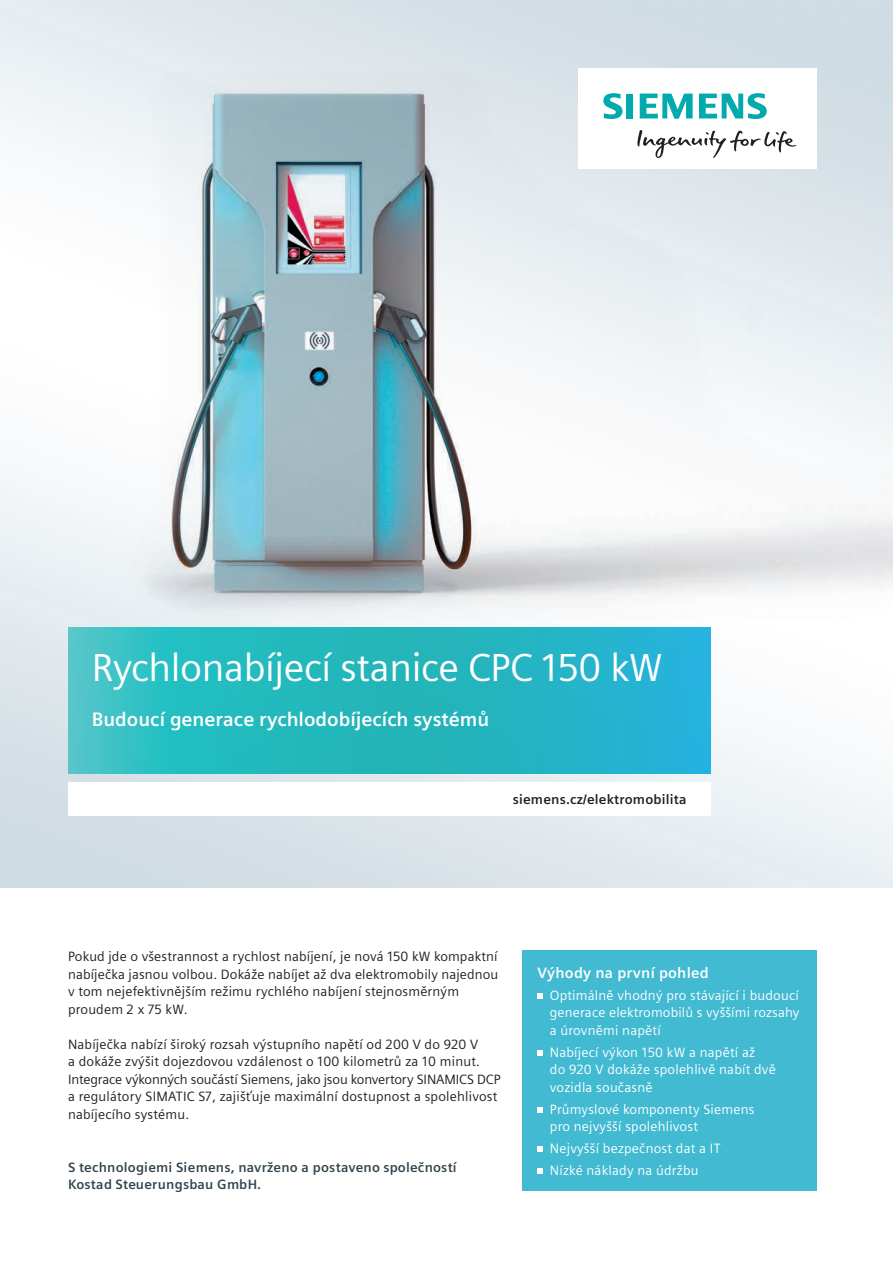
<style>
.page{position:relative;width:893px;height:1263px;background:#fff}
.page>*{position:absolute;margin:0;border:0;box-sizing:border-box;transform-origin:0 0}
.t1{font:39px "Siemens Sans";letter-spacing:-.01em;color:#fff}
.t2{font:700 19.5px "Siemens Sans";color:#fff}
.t3{font:700 15px "Siemens Sans";letter-spacing:.015em;color:#fff}
.t4{font:13.5px/17.5px "Siemens Sans";letter-spacing:.015em;color:#231f20}
.t5{font:13.5px/17.5px "Siemens Sans";letter-spacing:.015em;color:#fff}
.t6{font:700 13.5px/17.5px "Siemens Sans";letter-spacing:.015em;color:#33444d}
.t7{font:700 13.5px "Siemens Sans";letter-spacing:.015em;color:#231f20}
</style>
<div class="page">
<img style="left:0;top:0;width:893px;height:815px">
<div style="left:578px;top:68px;width:238px;height:101px;background:#fff"></div>
<svg style="left:637px;top:130px;width:159px;height:28px"></svg>
<svg style="left:603px;top:93px;width:30px;height:26px"></svg>
<svg style="left:640px;top:94px;width:53px;height:25px"></svg>
<svg style="left:699px;top:93px;width:68px;height:26px"></svg>
<svg style="left:68px;top:627px;width:642px;height:147px;background:#27b7c3"></svg>
<div style="left:522px;top:950px;width:294px;height:241px;background:#41bad2"></div>
<svg style="left:537px;top:993px;width:6px;height:5px"></svg>
<svg style="left:537px;top:1050px;width:6px;height:5px"></svg>
<svg style="left:537px;top:1107px;width:6px;height:5px"></svg>
<svg style="left:537px;top:1146px;width:6px;height:5px"></svg>
<svg style="left:537px;top:1168px;width:6px;height:5px"></svg>
<div style="left:68px;top:782px;width:642px;height:33px;background:#fff"></div>
<h1 class="t1" style="left:92px;top:646px;width:572px">Rychlonabíjecí stanice CPC 150 kW</h1>
<h2 class="t2" style="left:92px;top:708px;width:399px">Budoucí generace rychlodobíjecích systémů</h2>
<p class="t7" style="left:513px;top:791px;width:175px">siemens.cz/elektromobilita</p>
<p class="t4" style="left:68px;top:948px;width:432px">Pokud jde o všestrannost a rychlost nabíjení, je nová 150 kW kompaktní nabíječka jasnou volbou. Dokáže nabíjet až dva elektromobily najednou v tom nejefektivnějším režimu rychlého nabíjení stejnosměrným proudem 2 x 75 kW.</p>
<p class="t4" style="left:68px;top:1035px;width:434px">Nabíječka nabízí široký rozsah výstupního napětí od 200 V do 920 V<br>a dokáže zvýšit dojezdovou vzdálenost o 100 kilometrů za 10 minut.<br>Integrace výkonných součástí Siemens, jako jsou konvertory SINAMICS DCP a regulátory SIMATIC S7, zajišťuje maximální dostupnost a spolehlivost nabíjecího systému.</p>
<p class="t6" style="left:68px;top:1158px;width:390px">S technologiemi Siemens, navrženo a postaveno společností<br>Kostad Steuerungsbau GmbH.</p>
<p class="t3" style="left:537px;top:964px;width:173px">Výhody na první pohled</p>
<p class="t5" style="left:550px;top:986px;width:251px;text-align:justify">Optimálně vhodný pro stávající i budoucí generace elektromobilů s vyššími rozsahy a úrovněmi napětí</p>
<p class="t5" style="left:550px;top:1043px;width:227px">Nabíjecí výkon 150 kW a napětí až<br>do 920 V dokáže spolehlivě nabít dvě vozidla současně</p>
<p class="t5" style="left:550px;top:1100px;width:206px">Průmyslové komponenty Siemens pro nejvyšší spolehlivost</p>
<p class="t5" style="left:550px;top:1137px;width:172px;line-height:21.8px">Nejvyšší bezpečnost dat a IT<br>Nízké náklady na údržbu</p>
</div>
